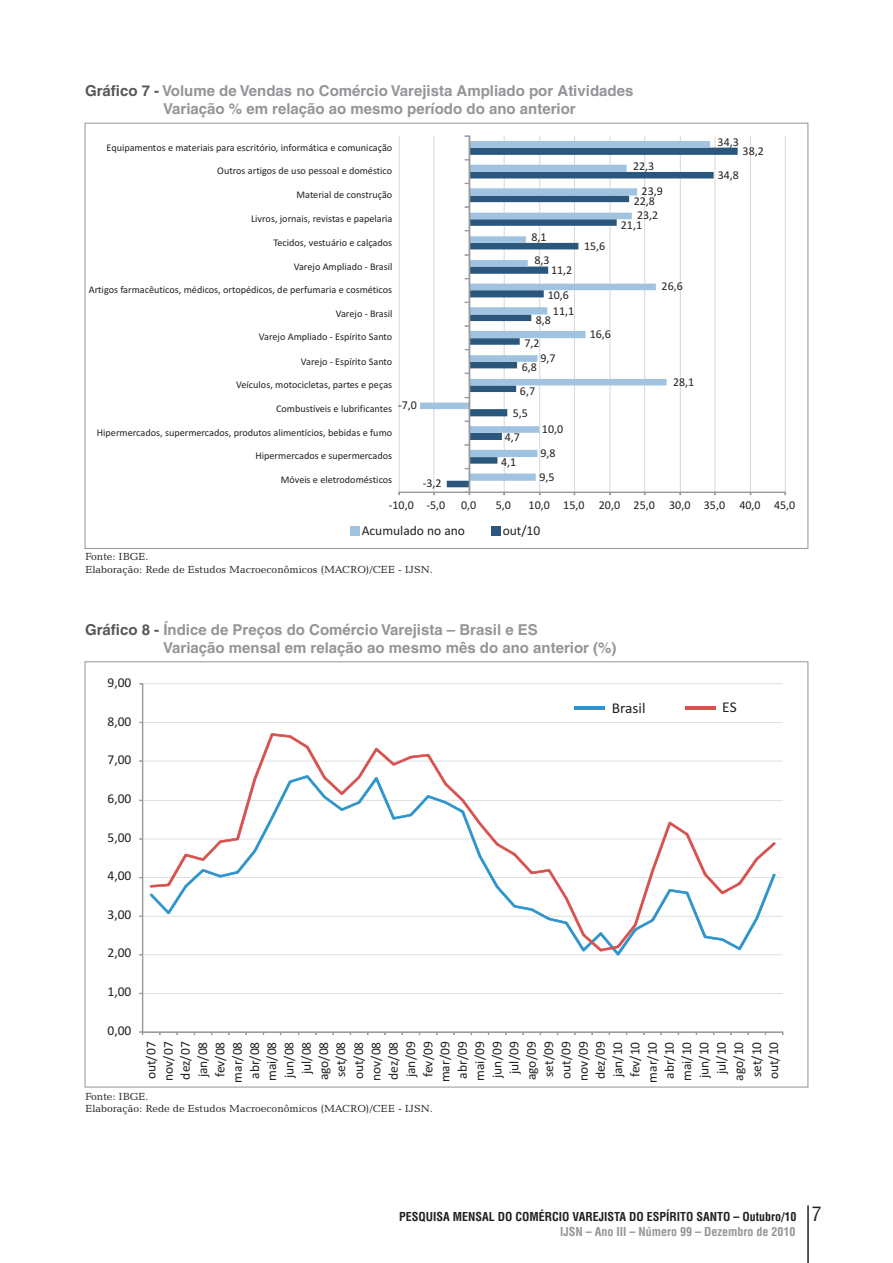
<style>
.page{position:relative;width:893px;height:1263px;background:#fff}
.page>*{position:absolute;margin:0;border:0;box-sizing:border-box;transform-origin:0 0}
.t1{font:700 15px/17.9px "Helvetica LT";color:#939598}
.t2{font:15px "Calibri";color:#231f20}
.t3{font:13.5px/17.2px "Calibri";color:#231f20;text-align:right}
.t4{font:12px "Calibri";color:#231f20}
.t5{font:700 condensed 12px "Helvetica LT";color:#231f20}
.t6{font:700 condensed 12px "Helvetica LT";color:#939598}
.t7{font:10.5px/12.6px "Candida BT";color:#231f20}
.t8{font:10.2px "Calibri";color:#231f20}
.s1{color:#57585a}
.s2{font-weight:400;font-size:19.5px}
</style>
<div class="page">
<hr style="left:808px;top:1205px;width:1px;height:58px;background:#231f20">
<div style="left:351px;top:526px;width:9px;height:10px;background:#9fc3e0"></div>
<div style="left:491px;top:526px;width:10px;height:10px;background:#2b577c"></div>
<svg style="left:398px;top:135px;width:388px;height:360px"></svg>
<svg style="left:139px;top:683px;width:644px;height:352px"></svg>
<svg style="left:150px;top:951px;width:625px;height:4px"></svg>
<svg style="left:150px;top:733px;width:625px;height:218px"></svg>
<hr style="left:685px;top:706px;width:30px;height:3px;background:#d6514d">
<hr style="left:574px;top:706px;width:31px;height:3px;background:#2d93cb">
<h1 class="t1" style="left:163px;top:83px;width:472px;text-indent:-78px"><span class="s1">Gráfico 7 -</span> Volume de Vendas no Comércio Varejista Ampliado por Atividades<br>Variação % em relação ao mesmo período do ano anterior</h1>
<p class="t8" style="left:106px;top:143px;width:287px">Equipamentos e materiais para escritório, informática e comunicação</p>
<p class="t8" style="left:217px;top:167px;width:176px">Outros artigos de uso pessoal e doméstico</p>
<p class="t4" style="left:633px;top:161px;width:23px">22,3</p>
<p class="t8" style="left:296px;top:190px;width:97px">Material de construção</p>
<p class="t4" style="left:642px;top:186px;width:23px">23,9</p>
<p class="t4" style="left:634px;top:196px;width:23px">22,8</p>
<p class="t8" style="left:251px;top:215px;width:143px">Livros, jornais, revistas e papelaria</p>
<p class="t4" style="left:637px;top:210px;width:23px">23,2</p>
<p class="t4" style="left:621px;top:220px;width:23px">21,1</p>
<p class="t8" style="left:273px;top:238px;width:120px">Tecidos, vestuário e calçados</p>
<p class="t4" style="left:531px;top:232px;width:17px">8,1</p>
<p class="t4" style="left:584px;top:241px;width:23px">15,6</p>
<p class="t8" style="left:294px;top:262px;width:100px">Varejo Ampliado - Brasil</p>
<p class="t4" style="left:534px;top:255px;width:17px">8,3</p>
<p class="t4" style="left:551px;top:265px;width:23px">11,2</p>
<p class="t8" style="left:89px;top:285px;width:305px">Artigos farmacêuticos, médicos, ortopédicos, de perfumaria e cosméticos</p>
<p class="t4" style="left:548px;top:290px;width:23px">10,6</p>
<p class="t4" style="left:662px;top:281px;width:23px">26,6</p>
<p class="t8" style="left:336px;top:309px;width:58px">Varejo - Brasil</p>
<p class="t4" style="left:553px;top:306px;width:23px">11,1</p>
<p class="t4" style="left:536px;top:314px;width:17px">8,8</p>
<p class="t8" style="left:259px;top:333px;width:135px">Varejo Ampliado - Espírito Santo</p>
<p class="t4" style="left:524px;top:338px;width:17px">7,2</p>
<p class="t4" style="left:590px;top:329px;width:23px">16,6</p>
<p class="t8" style="left:301px;top:357px;width:93px">Varejo - Espírito Santo</p>
<p class="t4" style="left:540px;top:353px;width:17px">9,7</p>
<p class="t4" style="left:522px;top:362px;width:17px">6,8</p>
<p class="t8" style="left:236px;top:381px;width:157px">Veículos, motocicletas, partes e peças</p>
<p class="t4" style="left:520px;top:386px;width:17px">6,7</p>
<p class="t4" style="left:673px;top:377px;width:23px">28,1</p>
<p class="t4" style="left:398px;top:400px;width:20px">-7,0</p>
<p class="t8" style="left:276px;top:404px;width:118px">Combustíveis e lubrificantes</p>
<p class="t4" style="left:513px;top:408px;width:17px">5,5</p>
<p class="t8" style="left:97px;top:428px;width:297px">Hipermercados, supermercados, produtos alimentícios, bebidas e fumo</p>
<p class="t4" style="left:505px;top:432px;width:17px">4,7</p>
<p class="t4" style="left:542px;top:424px;width:23px">10,0</p>
<p class="t8" style="left:255px;top:452px;width:138px">Hipermercados e supermercados</p>
<p class="t4" style="left:501px;top:457px;width:17px">4,1</p>
<p class="t4" style="left:540px;top:448px;width:17px">9,8</p>
<p class="t8" style="left:281px;top:475px;width:113px">Móveis e eletrodomésticos</p>
<p class="t4" style="left:423px;top:478px;width:20px">-3,2</p>
<p class="t4" style="left:539px;top:472px;width:17px">9,5</p>
<p class="t4" style="left:718px;top:137px;width:23px">34,3</p>
<p class="t4" style="left:743px;top:146px;width:23px">38,2</p>
<p class="t4" style="left:718px;top:170px;width:23px">34,8</p>
<p class="t4" style="left:389px;top:500px;width:58px">-10,0 -5,0</p>
<p class="t4" style="left:461px;top:500px;width:17px">0,0</p>
<p class="t4" style="left:496px;top:500px;width:17px">5,0</p>
<p class="t4" style="left:529px;top:500px;width:268px">10,0 15,0 20,0 25,0 30,0 35,0 40,0 45,0</p>
<h2 class="t3" style="left:362px;top:523px;width:105px">Acumulado no ano</h2>
<h2 class="t3" style="left:503px;top:523px;width:39px">out/10</h2>
<p class="t7" style="left:85px;top:551px;width:349px">Fonte: IBGE.<br>Elaboração: Rede de Estudos Macroeconômicos (MACRO)/CEE - IJSN.</p>
<h1 class="t1" style="left:163px;top:622px;width:455px;text-indent:-78px"><span class="s1">Gráfico 8 -</span> Índice de Preços do Comércio Varejista – Brasil e ES<br>Variação mensal em relação ao mesmo mês do ano anterior (%)</h1>
<h2 class="t3" style="left:108px;top:674px;width:25px">9,00</h2>
<h2 class="t3" style="left:108px;top:714px;width:25px">8,00</h2>
<h2 class="t3" style="left:108px;top:752px;width:25px">7,00</h2>
<h2 class="t3" style="left:108px;top:791px;width:25px">6,00</h2>
<h2 class="t3" style="left:108px;top:830px;width:25px">5,00</h2>
<h2 class="t3" style="left:108px;top:868px;width:25px">4,00</h2>
<h2 class="t3" style="left:108px;top:907px;width:25px">3,00</h2>
<h2 class="t3" style="left:108px;top:945px;width:25px">2,00</h2>
<h2 class="t3" style="left:108px;top:984px;width:25px">1,00</h2>
<h2 class="t3" style="left:108px;top:1023px;width:25px">0,00</h2>
<h1 class="t2" style="left:612px;top:701px;width:35px">Brasil</h1>
<h1 class="t2" style="left:722px;top:701px;width:16px">ES</h1>
<p class="t3" style="left:143px;top:1082px;width:43px;rotate:-90deg">out/07 nov/07 dez/07 jan/08 fev/08 mar/08 abr/08 mai/08 jun/08 jul/08 ago/08 set/08 out/08 nov/08 dez/08 jan/09 fev/09 mar/09 abr/09 mai/09 jun/09 jul/09 ago/09 set/09 out/09 nov/09 dez/09 jan/10 fev/10 mar/10 abr/10 mai/10 jun/10 jul/10 ago/10 set/10 out/10</p>
<p class="t7" style="left:85px;top:1091px;width:349px">Fonte: IBGE.<br>Elaboração: Rede de Estudos Macroeconômicos (MACRO)/CEE - IJSN.</p>
<p class="t5" style="left:399px;top:1211px;width:424px">PESQUISA MENSAL DO COMÉRCIO VAREJISTA DO ESPÍRITO SANTO – Outubro/10 <span class="s2">7</span></p>
<p class="t6" style="left:560px;top:1227px;width:237px">IJSN – Ano III – Número 99 – Dezembro de 2010</p>
</div>
